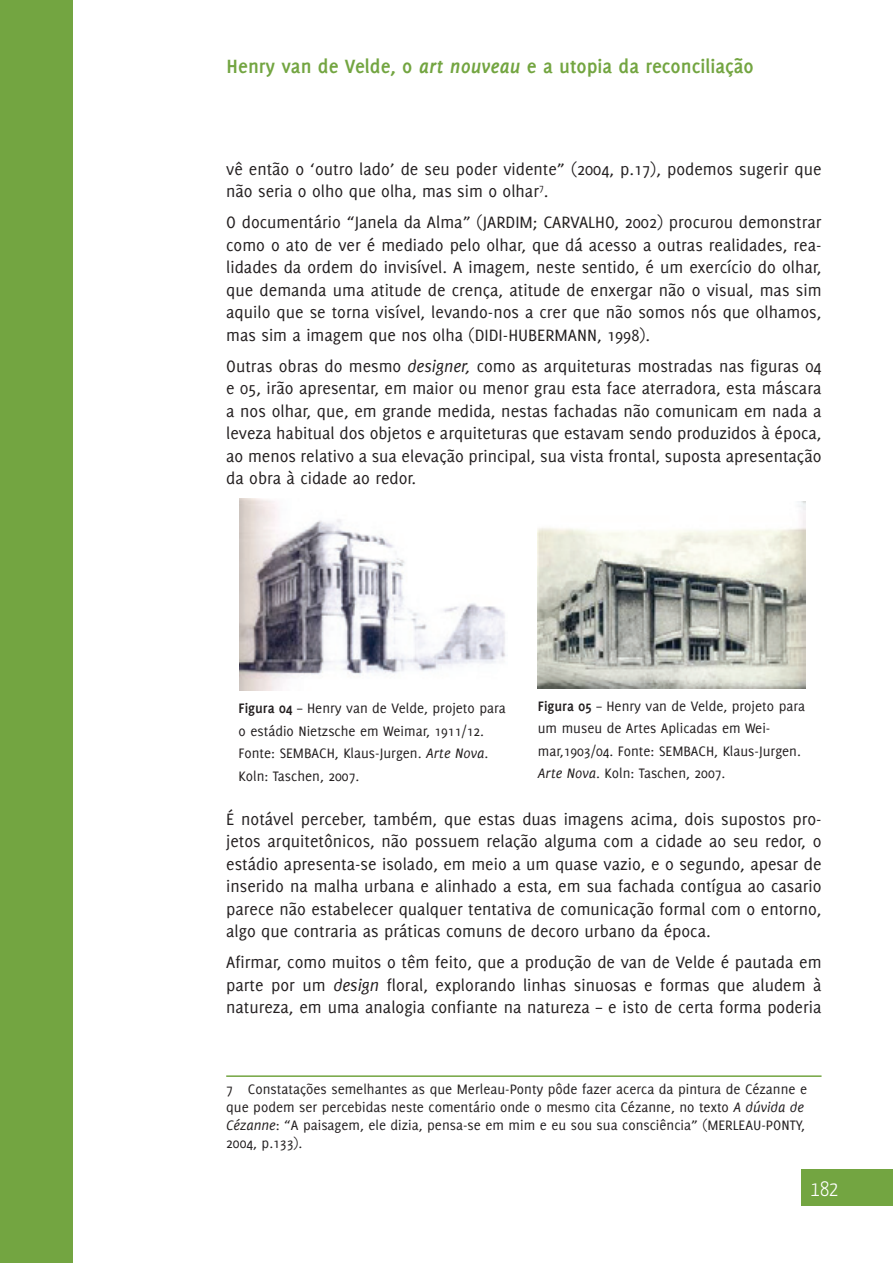
<style>
.page{position:relative;width:893px;height:1263px;background:#fff}
.page>*{position:absolute;margin:0;border:0;box-sizing:border-box;transform-origin:0 0}
.t1{font:700 21px "Delicious";color:#73a541}
.t2{font:300 21px "Yanone Kaffeesatz";color:#fff}
.t3{font:18px/22.5px "Delicious";color:#231f20;text-align:justify}
.t4{font:15px/22.5px "Delicious";color:#231f20}
.s1{font-style:italic}
.s2{font-weight:700}
</style>
<div class="page">
<div style="left:0;top:0;width:72px;height:1263px;background:#73a541"></div>
<div style="left:802px;top:1170px;width:91px;height:36px;background:#73a541"></div>
<img style="left:240px;top:499px;width:266px;height:192px">
<img style="left:538px;top:502px;width:267px;height:186px">
<hr style="left:226px;top:1075px;width:595px;height:2px;background:#73a541">
<p class="t1" style="left:227px;top:54px;width:529px">Henry van de Velde, o <span class="s1">art nouveau</span> e a utopia da reconciliação</p>
<p class="t3" style="left:226px;top:158px;width:597px">vê então o ‘outro lado’ de seu poder vidente” (2004, p.17), podemos sugerir que não seria o olho que olha, mas sim o olhar<sup>7</sup>.</p>
<p class="t3" style="left:226px;top:211px;width:597px">O documentário “Janela da Alma” (JARDIM; CARVALHO, 2002) procurou demonstrar como o ato de ver é mediado pelo olhar, que dá acesso a outras realidades, rea&shy;lidades da ordem do invisível. A imagem, neste sentido, é um exercício do olhar, que demanda uma atitude de crença, atitude de enxergar não o visual, mas sim aquilo que se torna visível, levando-nos a crer que não somos nós que olhamos, mas sim a imagem que nos olha (DIDI-HUBERMANN, 1998).</p>
<p class="t3" style="left:226px;top:355px;width:597px">Outras obras do mesmo <span class="s1">designer,</span> como as arquiteturas mostradas nas figuras 04 e 05, irão apresentar, em maior ou menor grau esta face aterradora, esta máscara a nos olhar, que, em grande medida, nestas fachadas não comunicam em nada a leveza habitual dos objetos e arquiteturas que estavam sendo produzidos à época, ao menos relativo a sua elevação principal, sua vista frontal, suposta apresentação da obra à cidade ao redor.</p>
<p class="t4" style="left:239px;top:697px;width:269px"><span class="s2">Figura 04</span> – Henry van de Velde, projeto para o estádio Nietzsche em Weimar, 1911/12.<br>Fonte: SEMBACH, Klaus-Jurgen. <span class="s1">Arte Nova</span>.<br>Koln: Taschen, 2007.</p>
<p class="t4" style="left:538px;top:694px;width:269px"><span class="s2">Figura 05</span> – Henry van de Velde, projeto para um museu de Artes Aplicadas em Wei&shy;mar,1903/04. Fonte: SEMBACH, Klaus-Jurgen.<br><span class="s1">Arte Nova</span>. Koln: Taschen, 2007.</p>
<p class="t3" style="left:226px;top:807px;width:597px">É notável perceber, também, que estas duas imagens acima, dois supostos pro&shy;jetos arquitetônicos, não possuem relação alguma com a cidade ao seu redor, o estádio apresenta-se isolado, em meio a um quase vazio, e o segundo, apesar de inserido na malha urbana e alinhado a esta, em sua fachada contígua ao casario parece não estabelecer qualquer tentativa de comunicação formal com o entorno, algo que contraria as práticas comuns de decoro urbano da época.</p>
<p class="t3" style="left:226px;top:951px;width:597px">Afirmar, como muitos o têm feito, que a produção de van de Velde é pautada em parte por um <span class="s1">design</span> floral, explorando linhas sinuosas e formas que aludem à natureza, em uma analogia confiante na natureza – e isto de certa forma poderia</p>
<p class="t4" style="left:226px;top:1080px;width:582px;line-height:18px">7 Constatações semelhantes as que Merleau-Ponty pôde fazer acerca da pintura de Cézanne e que podem ser percebidas neste comentário onde o mesmo cita Cézanne, no texto <span class="s1">A dúvida de Cézanne</span>: “A paisagem, ele dizia, pensa-se em mim e eu sou sua consciência” (MERLEAU-PONTY, 2004, p.133).</p>
<p class="t2" style="left:811px;top:1176px;width:29px">182</p>
</div>
